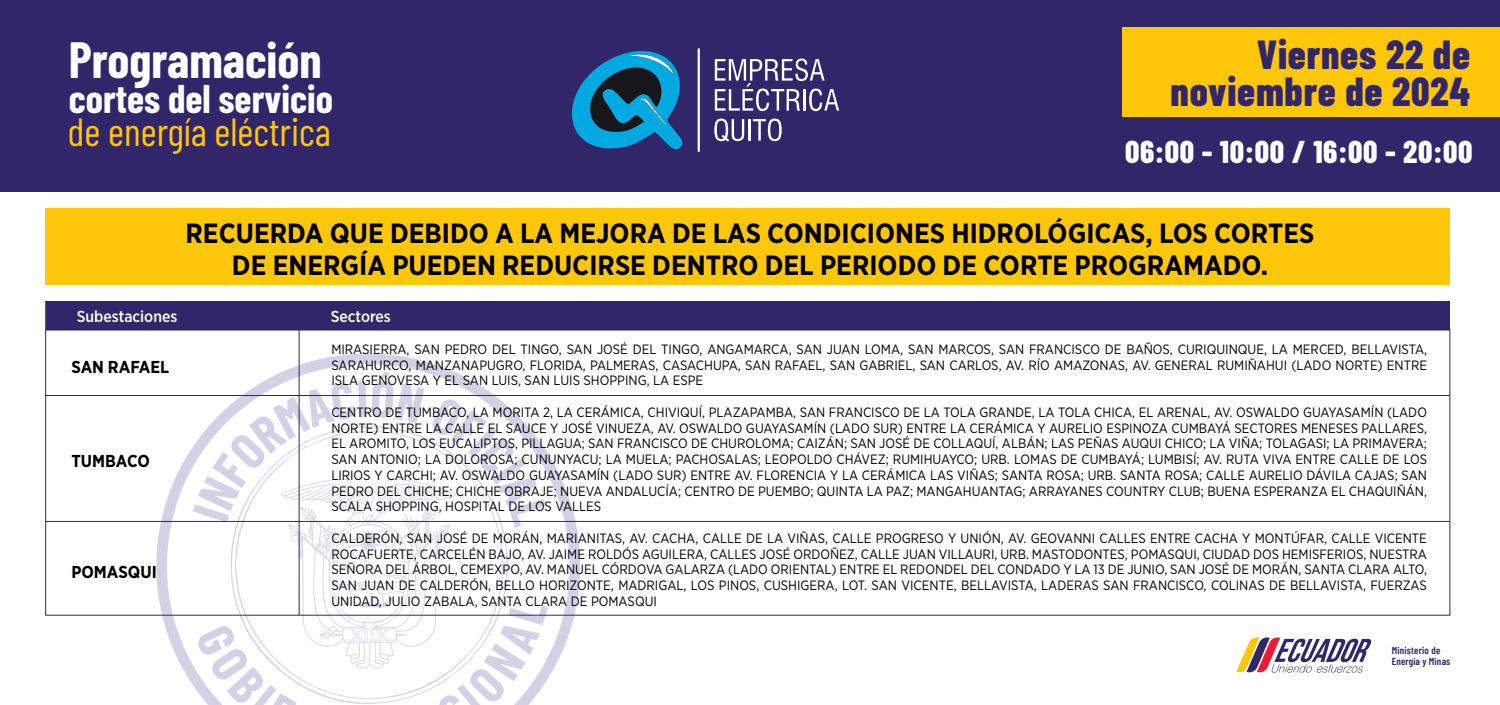
<style>
.page{position:relative;width:1500px;height:705px;background:#fff}
.page>*{position:absolute;margin:0;border:0;box-sizing:border-box;transform-origin:0 0}
.t1{font:700 49.65px "Barlow Condensed";color:#fff}
.t2{font:800 40.5px/36.8px "Barlow Condensed";letter-spacing:.02em;color:#32266b;text-align:right}
.t3{font:39.15px "Barlow Condensed";color:#ffc709}
.t4{font:700 39.15px "Barlow Condensed";color:#fff}
.t5{font:800 31.5px "Barlow Condensed";letter-spacing:.02em;color:#fff}
.t6{font:700 27.75px/31.5px "Gotham Narrow";color:#000;text-align:center}
.t7{font:700 17.25px "Gotham Narrow";color:#000}
.t8{font:500 15.98px "Gotham Narrow";color:#fff}
.t9{font:13.5px/15.8px "Gotham Narrow";color:#000;text-align:justify}
.t10{font:600 10.2px/10.2px "Barlow Condensed";letter-spacing:.02em;color:#32266b}
</style>
<div class="page">
<img style="left:142px;top:343px;width:437px;height:362px">
<svg style="left:1236px;top:637px;width:136px;height:35px"></svg>
<div style="left:0;top:0;width:1500px;height:192px;background:#32266b"></div>
<svg style="left:571px;top:51px;width:112px;height:99px"></svg>
<hr style="left:698px;top:48px;width:2px;height:104px;background:#fff">
<svg style="left:715px;top:58px;width:124px;height:53px"></svg>
<svg style="left:714px;top:119px;width:30px;height:23px"></svg>
<hr style="left:748px;top:119px;width:3px;height:22px;background:#fff">
<svg style="left:753px;top:119px;width:29px;height:22px"></svg>
<div style="left:45px;top:302px;width:1405px;height:28px;background:#32266b"></div>
<hr style="left:299px;top:302px;width:1px;height:313px;background:#32266b">
<hr style="left:46px;top:395px;width:1404px;height:1px;background:#32266b">
<hr style="left:46px;top:521px;width:1404px;height:1px;background:#32266b">
<div style="left:46px;top:208px;width:1404px;height:77px;background:#ffc709"></div>
<div style="left:1122px;top:27px;width:378px;height:90px;background:#ffc709"></div>
<h1 class="t1" style="left:69px;top:25px;width:254px">Programación</h1>
<h3 class="t4" style="left:69px;top:71px;width:266px">cortes del servicio</h3>
<h3 class="t3" style="left:68px;top:103px;width:265px">de energía eléctrica</h3>
<h2 class="t2" style="left:1171px;top:34px;width:301px">Viernes 22 de noviembre de 2024</h2>
<h3 class="t5" style="left:1125px;top:129px;width:349px">06:00 - 10:00 / 16:00 - 20:00</h3>
<h3 class="t6" style="left:186px;top:218px;width:1130px">RECUERDA QUE DEBIDO A LA MEJORA DE LAS CONDICIONES HIDROLÓGICAS, LOS CORTES<br>DE ENERGÍA PUEDEN REDUCIRSE DENTRO DEL PERIODO DE CORTE PROGRAMADO.</h3>
<p class="t8" style="left:77px;top:306px;width:102px">Subestaciones</p>
<p class="t8" style="left:331px;top:306px;width:62px">Sectores</p>
<p class="t7" style="left:71px;top:355px;width:99px">SAN RAFAEL</p>
<p class="t9" style="left:331px;top:341px;width:1097px">MIRASIERRA, SAN PEDRO DEL TINGO, SAN JOSÉ DEL TINGO, ANGAMARCA, SAN JUAN LOMA, SAN MARCOS, SAN FRANCISCO DE BAÑOS, CURIQUINQUE, LA MERCED, BELLAVISTA, SARAHURCO, MANZANAPUGRO, FLORIDA, PALMERAS, CASACHUPA, SAN RAFAEL, SAN GABRIEL, SAN CARLOS, AV. RÍO AMAZONAS, AV. GENERAL RUMIÑAHUI (LADO NORTE) ENTRE ISLA GENOVESA Y EL SAN LUIS, SAN LUIS SHOPPING, LA ESPE</p>
<p class="t9" style="left:331px;top:404px;width:1097px">CENTRO DE TUMBACO, LA MORITA 2, LA CERÁMICA, CHIVIQUÍ, PLAZAPAMBA, SAN FRANCISCO DE LA TOLA GRANDE, LA TOLA CHICA, EL ARENAL, AV. OSWALDO GUAYASAMÍN (LADO NORTE) ENTRE LA CALLE EL SAUCE Y JOSÉ VINUEZA, AV. OSWALDO GUAYASAMÍN (LADO SUR) ENTRE LA CERÁMICA Y AURELIO ESPINOZA CUMBAYÁ SECTORES MENESES PALLARES, EL AROMITO, LOS EUCALIPTOS, PILLAGUA; SAN FRANCISCO DE CHUROLOMA; CAIZÁN; SAN JOSÉ DE COLLAQUÍ, ALBÁN; LAS PEÑAS AUQUI CHICO; LA VIÑA; TOLAGASI; LA PRIMAVERA; SAN ANTONIO; LA DOLOROSA; CUNUNYACU; LA MUELA; PACHOSALAS; LEOPOLDO CHÁVEZ; RUMIHUAYCO; URB. LOMAS DE CUMBAYÁ; LUMBISÍ; AV. RUTA VIVA ENTRE CALLE DE LOS LIRIOS Y CARCHI; AV. OSWALDO GUAYASAMÍN (LADO SUR) ENTRE AV. FLORENCIA Y LA CERÁMICA LAS VIÑAS; SANTA ROSA; URB. SANTA ROSA; CALLE AURELIO DÁVILA CAJAS; SAN PEDRO DEL CHICHE; CHICHE OBRAJE; NUEVA ANDALUCÍA; CENTRO DE PUEMBO; QUINTA LA PAZ; MANGAHUANTAG; ARRAYANES COUNTRY CLUB; BUENA ESPERANZA EL CHAQUIÑÁN, SCALA SHOPPING, HOSPITAL DE LOS VALLES</p>
<p class="t9" style="left:331px;top:530px;width:1097px">CALDERÓN, SAN JOSÉ DE MORÁN, MARIANITAS, AV. CACHA, CALLE DE LA VIÑAS, CALLE PROGRESO Y UNIÓN, AV. GEOVANNI CALLES ENTRE CACHA Y MONTÚFAR, CALLE VICENTE ROCAFUERTE, CARCELÉN BAJO, AV. JAIME ROLDÓS AGUILERA, CALLES JOSÉ ORDOÑEZ, CALLE JUAN VILLAURI, URB. MASTODONTES, POMASQUI, CIUDAD DOS HEMISFERIOS, NUESTRA SEÑORA DEL ÁRBOL, CEMEXPO, AV. MANUEL CÓRDOVA GALARZA (LADO ORIENTAL) ENTRE EL REDONDEL DEL CONDADO Y LA 13 DE JUNIO, SAN JOSÉ DE MORÁN, SANTA CLARA ALTO, SAN JUAN DE CALDERÓN, BELLO HORIZONTE, MADRIGAL, LOS PINOS, CUSHIGERA, LOT. SAN VICENTE, BELLAVISTA, LADERAS SAN FRANCISCO, COLINAS DE BELLAVISTA, FUERZAS UNIDAD, JULIO ZABALA, SANTA CLARA DE POMASQUI</p>
<p class="t7" style="left:71px;top:450px;width:80px">TUMBACO</p>
<p class="t7" style="left:71px;top:560px;width:87px">POMASQUI</p>
<p class="t10" style="left:1392px;top:645px;width:60px">Ministerio de<br>Energía y Minas</p>
</div>
